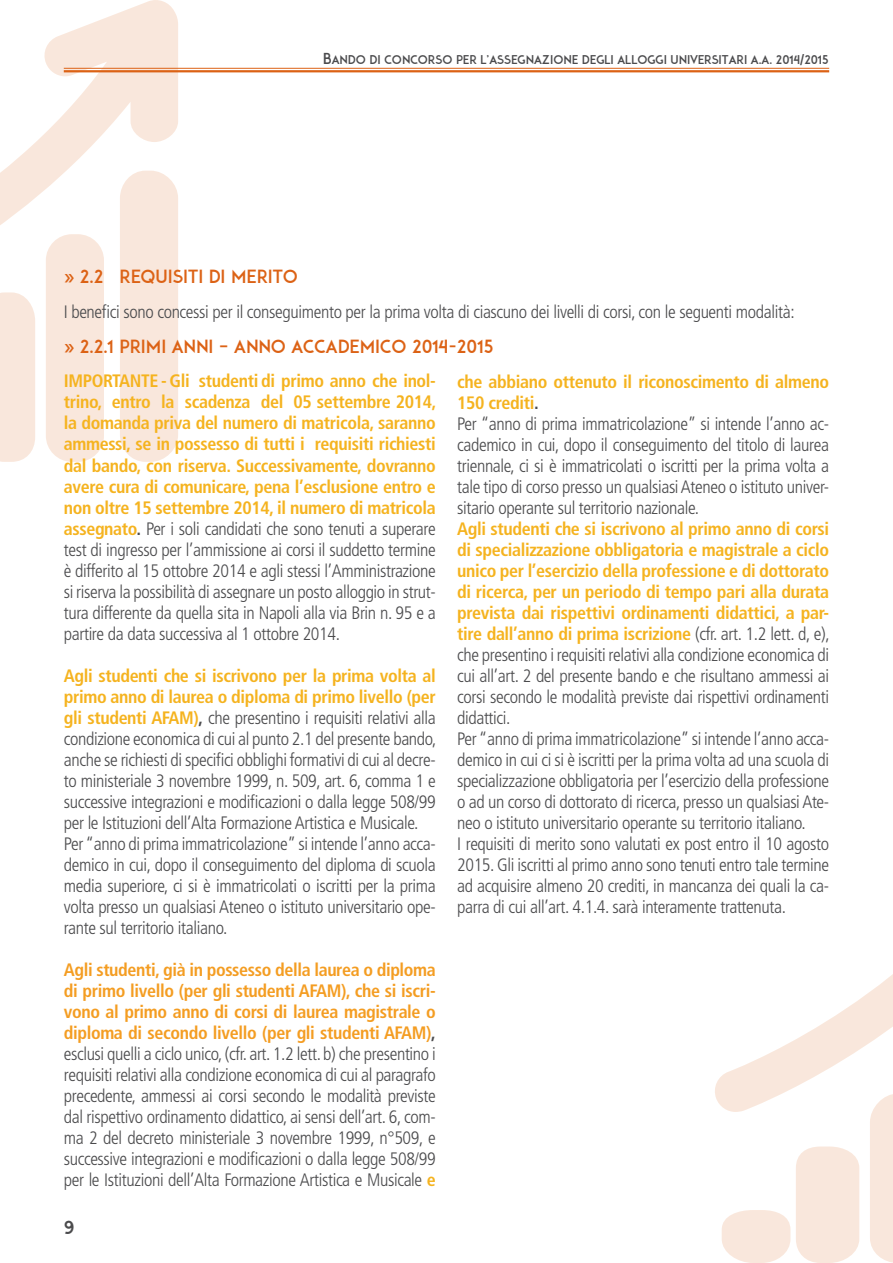
<style>
.page{position:relative;width:893px;height:1263px;background:#fff}
.page>*{position:absolute;margin:0;border:0;box-sizing:border-box;transform-origin:0 0}
.t1{font:300 condensed 18px/21px "Frutiger LT Std";letter-spacing:-.02em;color:#4b4b4d}
.t2{font:700 condensed 18px/21px "Frutiger LT Std";letter-spacing:-.02em;color:#f5b31f;text-align:justify}
.t3{font:18px "ADAM";color:#dc6215}
.t4{font:18px "ADAM";color:#4b4b4d}
.t5{font:12px "ADAM";color:#4b4b4d}
.s1{font-size:15px}
.s2{font-weight:700;color:#f5b31f}
.s3{font-weight:700}
.s4{color:#4b4b4d}
.s5{font-weight:300;color:#4b4b4d}
.s6{font-weight:700;color:#f49d22}
</style>
<div class="page">
<div style="left:0;top:311px;width:35px;height:151px;background:#f9e7dc"></div>
<div style="left:46px;top:234px;width:58px;height:228px;background:#f9e7dc;border-radius:26px"></div>
<div style="left:120px;top:171px;width:58px;height:291px;background:#f9e7dc;border-radius:27px"></div>
<svg style="left:0;top:0;width:178px;height:311px;fill:#f9e7dc"></svg>
<svg style="left:722px;top:1210px;width:68px;height:53px"></svg>
<svg style="left:796px;top:1146px;width:63px;height:117px"></svg>
<div style="left:870px;top:1112px;width:23px;height:151px;background:#f9e7dc"></div>
<svg style="left:715px;top:974px;width:178px;height:138px"></svg>
<hr style="left:64px;top:68px;width:765px;height:1px;background:#dc6215">
<hr style="left:64px;top:70px;width:765px;height:2px;background:#dc6215">
<p class="t5" style="left:323px;top:52px;width:507px"><span class="s1">B</span>ANDO DI CONCORSO PER L’ASSEGNAZIONE DEGLI ALLOGGI UNIVERSITARI A.A. 2014/2015</p>
<p class="t3" style="left:64px;top:266px;width:236px">» 2.2 REQUISITI DI MERITO</p>
<p class="t1" style="left:64px;top:301px;width:732px">I benefici sono concessi per il conseguimento per la prima volta di ciascuno dei livelli di corsi, con le seguenti modalità:</p>
<p class="t3" style="left:64px;top:336px;width:431px">» 2.2.1 PRIMI ANNI – ANNO ACCADEMICO 2014-2015</p>
<p class="t1" style="left:457px;top:371px;width:374px"><span class="s2">che abbiano ottenuto il riconoscimento di almeno 150 crediti</span><span class="s3">.<br></span>Per “anno di prima immatricolazione” si intende l’anno ac&shy;cademico in cui, dopo il conseguimento del titolo di laurea triennale, ci si è immatricolati o iscritti per la prima volta a tale tipo di corso presso un qualsiasi Ateneo o istituto univer&shy;sitario operante sul territorio nazionale.</p>
<p class="t1" style="left:457px;top:518px;width:374px"><span class="s2">Agli studenti che si iscrivono al primo anno di corsi di specializzazione obbligatoria e magistrale a ciclo unico per l’esercizio della professione e di dottorato di ricerca, per un periodo di tempo pari alla durata prevista dai rispettivi ordinamenti didattici, a par&shy;tire dall’anno di prima iscrizione</span> (cfr. art. 1.2 lett. d, e), che presentino i requisiti relativi alla condizione economica di cui all’art. 2 del presente bando e che risultano ammessi ai corsi secondo le modalità previste dai rispettivi ordinamenti didattici.<br>Per “anno di prima immatricolazione” si intende l’anno acca&shy;demico in cui ci si è iscritti per la prima volta ad una scuola di specializzazione obbligatoria per l’esercizio della professione o ad un corso di dottorato di ricerca, presso un qualsiasi Ate&shy;neo o istituto universitario operante su territorio italiano.<br>I requisiti di merito sono valutati ex post entro il 10 agosto 2015. Gli iscritti al primo anno sono tenuti entro tale termine ad acquisire almeno 20 crediti, in mancanza dei quali la ca&shy;parra di cui all’art. 4.1.4. sarà interamente trattenuta.</p>
<p class="t2" style="left:64px;top:371px;width:374px;text-indent:97px">- Gli studenti di primo anno che inol&shy;trino, entro la scadenza del 05 settembre 2014, la domanda priva del numero di matricola, saranno ammessi, se in possesso di tutti i requisiti richiesti dal bando, con riserva. Successivamente, dovranno avere cura di comunicare, pena l’esclusione entro e non oltre 15 settembre 2014, il numero di matricola assegnato<span class="s4">.</span> <span class="s5">Per i soli candidati che sono tenuti a superare test di ingresso per l’ammissione ai corsi il suddetto termine è differito al 15 ottobre 2014 e agli stessi l’Amministrazione si riserva la possibilità di assegnare un posto alloggio in strut&shy;tura differente da quella sita in Napoli alla via Brin n. 95 e a partire da data successiva al 1 ottobre 2014.</span></p>
<p class="t1" style="left:64px;top:665px;width:374px"><span class="s2">Agli studenti che si iscrivono per la prima volta al primo anno di laurea o diploma di primo livello (per gli studenti AFAM)</span><span class="s3">,</span> che presentino i requisiti relativi alla condizione economica di cui al punto 2.1 del presente bando, anche se richiesti di specifici obblighi formativi di cui al decre&shy;to ministeriale 3 novembre 1999, n. 509, art. 6, comma 1 e successive integrazioni e modificazioni o dalla legge 508/99 per le Istituzioni dell’Alta Formazione Artistica e Musicale.<br>Per “anno di prima immatricolazione” si intende l’anno acca&shy;demico in cui, dopo il conseguimento del diploma di scuola media superiore, ci si è immatricolati o iscritti per la prima volta presso un qualsiasi Ateneo o istituto universitario ope&shy;rante sul territorio italiano.</p>
<p class="t1" style="left:64px;top:959px;width:374px;text-align:justify"><span class="s6">Agli studenti, già in possesso della laurea o diploma di primo livello (per gli studenti AFAM), che si iscri&shy;vono al primo anno di corsi di laurea magistrale o diploma di secondo livello (per gli studenti AFAM)</span><span class="s3">, </span>esclusi quelli a ciclo unico, (cfr. art. 1.2 lett. b) che presentino i requisiti relativi alla condizione economica di cui al paragrafo precedente, ammessi ai corsi secondo le modalità previste dal rispettivo ordinamento didattico, ai sensi dell’art. 6, com&shy;ma 2 del decreto ministeriale 3 novembre 1999, n°509, e successive integrazioni e modificazioni o dalla legge 508/99 per le Istituzioni dell’Alta Formazione Artistica e Musicale <span class="s2">e</span></p>
<p class="t2" style="left:64px;top:371px;width:11px">IMPORTANTE</p>
<p class="t4" style="left:64px;top:1217px;width:12px">9</p>
</div>
